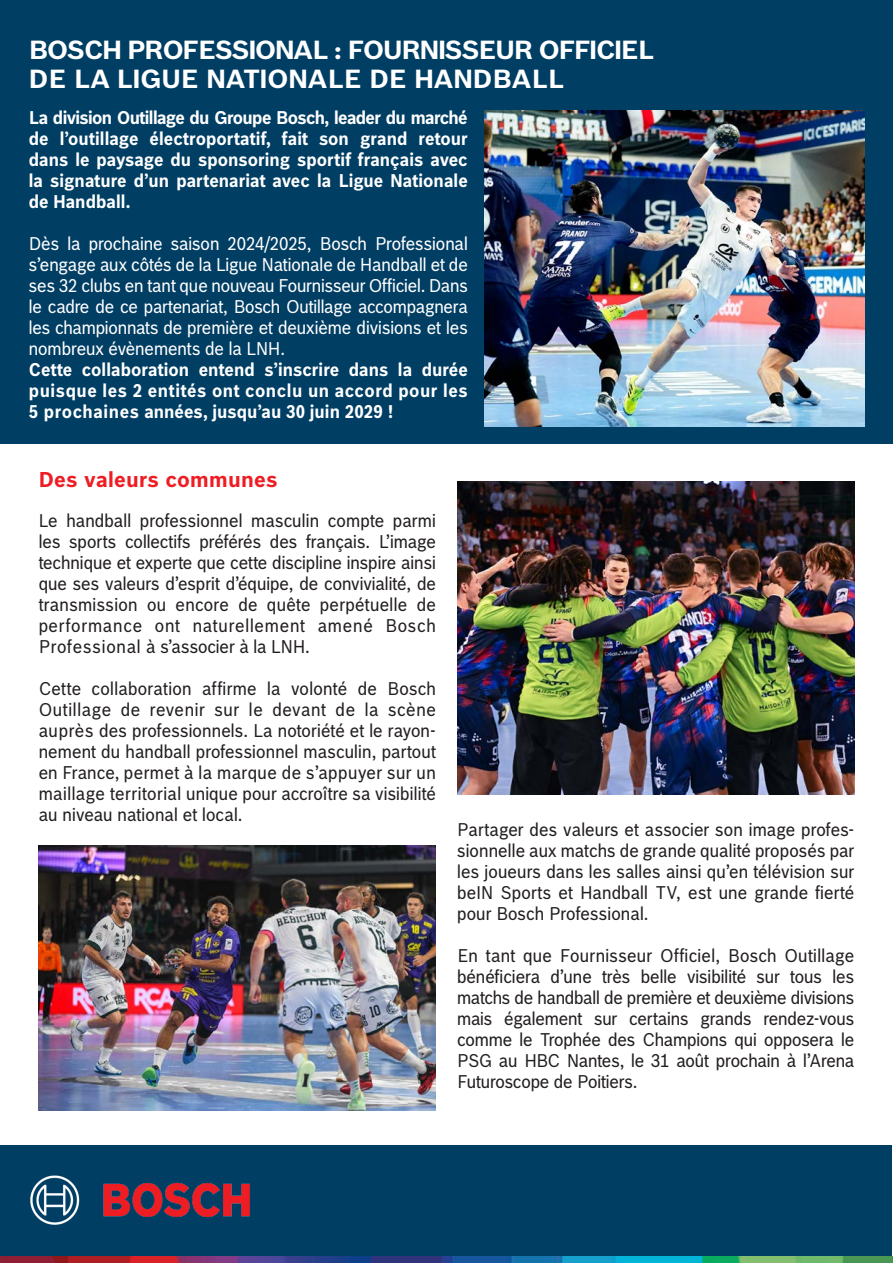
<style>
.page{position:relative;width:893px;height:1263px;background:#fff}
.page>*{position:absolute;margin:0;border:0;box-sizing:border-box;transform-origin:0 0}
.t1{font:700 25.65px "Bosch Office Sans";letter-spacing:-.04em;color:#fff;scale:1.05 1}
.t2{font:700 25.65px "Bosch Office Sans";color:#fff;scale:1.05 1}
.t3{font:700 21px "Bosch Office Sans";letter-spacing:.01em;color:#ee1d23}
.t4{font:18px/21px "Bosch Office Sans";letter-spacing:.01em;color:#231f20;text-align:justify;scale:.94 1}
.t5{font:700 18px/21px "Bosch Office Sans";letter-spacing:.005em;color:#fff;text-align:justify;scale:.94 1}
.t6{font:18px/21px "Bosch Office Sans";color:#fff;text-align:justify;scale:.94 1}
</style>
<div class="page">
<div style="left:0;top:0;width:893px;height:444px;background:#003e64"></div>
<img style="left:485px;top:111px;width:380px;height:315px">
<img style="left:39px;top:846px;width:397px;height:265px">
<div style="left:0;top:1145px;width:892px;height:112px;background:#003e64"></div>
<img style="left:30px;top:1175px;width:220px;height:50px">
<img style="left:0;top:1256px;width:893px;height:7px">
<img style="left:457px;top:482px;width:397px;height:313px">
<p class="t1" style="left:29px;top:34px;width:597px">BOSCH PROFESSIONAL : FOURNISSEUR OFFICIEL</p>
<p class="t2" style="left:29px;top:62px;width:511px">DE LA LIGUE NATIONALE DE HANDBALL</p>
<p class="t5" style="left:29px;top:107px;width:468px">La division Outillage du Groupe Bosch, leader du marché de l’outillage électroportatif, fait son grand retour dans le paysage du sponsoring sportif français avec la signature d’un partenariat avec la Ligue Nationale de Handball.</p>
<p class="t6" style="left:29px;top:233px;width:468px">Dès la prochaine saison 2024/2025, Bosch Professional s’engage aux côtés de la Ligue Nationale de Handball et de ses 32 clubs en tant que nouveau Fournisseur Officiel. Dans le cadre de ce partenariat, Bosch Outillage accompagnera les championnats de première et deuxième divisions et les nombreux évènements de la LNH.</p>
<p class="t5" style="left:29px;top:359px;width:468px">Cette collaboration entend s’inscrire dans la durée puisque les 2 entités ont conclu un accord pour les 5 prochaines années, jusqu’au 30 juin 2029 !</p>
<p class="t3" style="left:39px;top:466px;width:241px">Des valeurs communes</p>
<p class="t4" style="left:39px;top:510px;width:424px">Le handball professionnel masculin compte parmi les sports collectifs préférés des français. L’image technique et experte que cette discipline inspire ainsi que ses valeurs d’esprit d’équipe, de convivialité, de transmission ou encore de quête perpétuelle de performance ont naturellement amené Bosch Professional à s’associer à la LNH.</p>
<p class="t4" style="left:39px;top:678px;width:424px">Cette collaboration affirme la volonté de Bosch Outillage de revenir sur le devant de la scène auprès des professionnels. La notoriété et le rayon&shy;nement du handball professionnel masculin, partout en France, permet à la marque de s’appuyer sur un maillage territorial unique pour accroître sa visibilité au niveau national et local.</p>
<p class="t4" style="left:457px;top:818px;width:424px">Partager des valeurs et associer son image profes&shy;sionnelle aux matchs de grande qualité proposés par les joueurs dans les salles ainsi qu’en télévision sur beIN Sports et Handball TV, est une grande fierté pour Bosch Professional.</p>
<p class="t4" style="left:457px;top:944px;width:424px">En tant que Fournisseur Officiel, Bosch Outillage bénéficiera d’une très belle visibilité sur tous les matchs de handball de première et deuxième divisions mais également sur certains grands rendez-vous comme le Trophée des Champions qui opposera le PSG au HBC Nantes, le 31 août prochain à l’Arena Futuroscope de Poitiers.</p>
</div>
